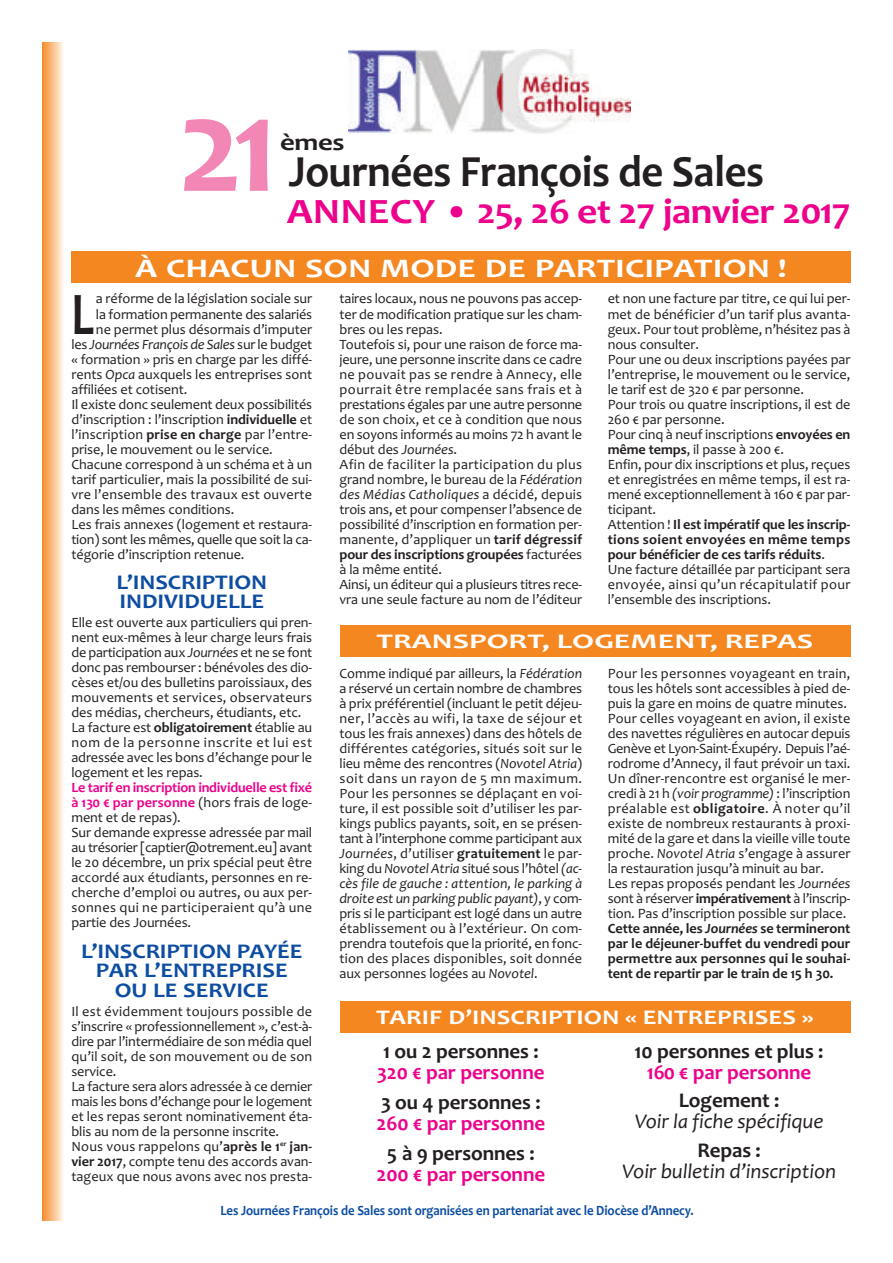
<style>
.page{position:relative;width:893px;height:1263px;background:#fff}
.page>*{position:absolute;margin:0;border:0;box-sizing:border-box;transform-origin:0 0}
.t1{font:700 138px "Candara";color:#f287b6}
.t2{font:700 61.2px "Candara";color:#231f20;scale:.75 1}
.t3{font:700 45px "Candara";letter-spacing:-.01em;color:#231f20;scale:.95 1}
.t4{font:700 36px "Candara";letter-spacing:-.015em;color:#ed028c;scale:1.15 1}
.t5{font:700 27px "Candara";color:#fff;scale:1.3 1}
.t6{font:700 24px "Candara";color:#231f20;scale:1.2 1}
.t7{font:700 21px "Candara";letter-spacing:-.005em;color:#231f20}
.t8{font:700 21px/19.5px "Candara";letter-spacing:-.005em;color:#0d4da1;scale:1.15 1}
.t9{font:700 21px "Candara";letter-spacing:-.005em;color:#ed028c}
.t10{font:italic 21px "Candara";letter-spacing:-.005em;color:#231f20}
.t11{font:700 21px "Candara";color:#fff;scale:1.25 1}
.t12{font:700 21px "Candara";color:#fff;scale:1.5 1}
.t13{font:14.25px/15px "Candara";letter-spacing:-.005em;color:#231f20}
.t14{font:700 14.25px "Candara";letter-spacing:-.005em;color:#0d4da1;scale:.9 1}
.t15{font:italic 14.25px "Candara";letter-spacing:-.02em;color:#231f20}
.t16{font:14.25px "Candara";letter-spacing:.02em;color:#231f20}
.s1{font-style:italic}
.s2{font-weight:700}
.s3{font-style:normal}
.s4{font-weight:700;color:#ed028c}
.s5{font-weight:700;font-style:italic}
</style>
<div class="page">
<div style="left:71px;top:251px;width:779px;height:32px;background:#f58720"></div>
<div style="left:339px;top:1001px;width:511px;height:32px;background:#f58720"></div>
<div style="left:339px;top:625px;width:511px;height:32px;background:#f58720"></div>
<img style="left:43px;top:43px;width:20px;height:1177px">
<img style="left:348px;top:50px;width:282px;height:84px">
<h1 class="t1" style="left:177px;top:62px;width:103px">21</h1>
<h3 class="t6" style="left:280px;top:127px;width:55px">èmes</h3>
<h3 class="t3" style="left:289px;top:144px;width:502px">Journées François de Sales</h3>
<h3 class="t4" style="left:287px;top:190px;width:492px">ANNECY • 25, 26 et 27 janvier 2017</h3>
<h3 class="t5" style="left:135px;top:252px;width:503px">À CHACUN SON MODE DE PARTICIPATION !</h3>
<h2 class="t2" style="left:71px;top:277px;width:31px">L</h2>
<p class="t13" style="left:96px;top:291px;width:218px">a réforme de la législation sociale sur</p>
<p class="t13" style="left:339px;top:291px;width:244px">taires locaux, nous ne pouvons pas accep&shy;ter de modification pratique sur les cham&shy;bres ou les repas.<br>Toutefois si, pour une raison de force ma&shy;jeure, une personne inscrite dans ce cadre ne pouvait pas se rendre à Annecy, elle pourrait être remplacée sans frais et à prestations égales par une autre personne de son choix, et ce à condition que nous en soyons informés au moins 72 h avant le début des <span class="s1">Journées</span>.<br>Afin de faciliter la participation du plus grand nombre, le bureau de la <span class="s1">Fédération des Médias Catholiques</span> a décidé, depuis trois ans, et pour compenser l’absence de possibilité d’inscription en formation per&shy;manente, d’appliquer un <span class="s2">tarif dégressif pour des inscriptions groupées</span> facturées à la même entité.<br>Ainsi, un éditeur qui a plusieurs titres rece&shy;vra une seule facture au nom de l’éditeur</p>
<p class="t13" style="left:608px;top:291px;width:244px">et non une facture par titre, ce qui lui per&shy;met de bénéficier d’un tarif plus avanta&shy;geux. Pour tout problème, n’hésitez pas à nous consulter.<br>Pour une ou deux inscriptions payées par l’entreprise, le mouvement ou le service, le tarif est de 320 € par personne.<br>Pour trois ou quatre inscriptions, il est de 260 € par personne.<br>Pour cinq à neuf inscriptions <span class="s2">envoyées en même temps</span>, il passe à 200 €.<br>Enfin, pour dix inscriptions et plus, reçues et enregistrées en même temps, il est ra&shy;mené exceptionnellement à 160 € par par&shy;ticipant.<br>Attention ! <span class="s2">Il est impératif que les inscrip&shy;tions soient envoyées en même temps pour bénéficier de ces tarifs réduits</span>.<br>Une facture détaillée par participant sera envoyée, ainsi qu’un récapitulatif pour l’ensemble des inscriptions.</p>
<p class="t13" style="left:96px;top:306px;width:218px">la formation permanente des salariés</p>
<p class="t13" style="left:96px;top:321px;width:218px">ne permet plus désormais d’imputer</p>
<p class="t15" style="left:71px;top:335px;width:242px"><span class="s3">les</span> Journées François de Sales <span class="s3">sur le budget</span></p>
<p class="t13" style="left:71px;top:351px;width:242px">« formation » pris en charge par les diffé-</p>
<p class="t13" style="left:71px;top:366px;width:242px">rents <span class="s1">Opca</span> auxquels les entreprises sont</p>
<p class="t13" style="left:71px;top:381px;width:117px">affiliées et cotisent.</p>
<p class="t13" style="left:71px;top:396px;width:242px">Il existe donc seulement deux possibilités</p>
<p class="t13" style="left:71px;top:411px;width:242px">d’inscription : l’inscription <span class="s2">individuelle</span> et</p>
<p class="t13" style="left:71px;top:426px;width:242px">l’inscription <span class="s2">prise en charge</span> par l’entre-</p>
<p class="t13" style="left:71px;top:441px;width:203px">prise, le mouvement ou le service.</p>
<p class="t13" style="left:71px;top:456px;width:242px">Chacune correspond à un schéma et à un</p>
<p class="t13" style="left:71px;top:471px;width:242px">tarif particulier, mais la possibilité de sui-</p>
<p class="t16" style="left:71px;top:485px;width:242px">vre l’ensemble des travaux est ouverte</p>
<p class="t13" style="left:71px;top:501px;width:164px">dans les mêmes conditions.</p>
<p class="t13" style="left:71px;top:516px;width:242px">Les frais annexes (logement et restaura-</p>
<p class="t13" style="left:71px;top:531px;width:242px">tion) sont les mêmes, quelle que soit la ca-</p>
<p class="t13" style="left:71px;top:546px;width:175px">tégorie d’inscription retenue.</p>
<h3 class="t8" style="left:116px;top:572px;width:133px">L’INSCRIPTION<br>INDIVIDUELLE</h3>
<p class="t13" style="left:71px;top:615px;width:242px">Elle est ouverte aux particuliers qui pren&shy;nent eux-mêmes à leur charge leurs frais de participation aux <span class="s1">Journées</span> et ne se font donc pas rembourser : bénévoles des dio&shy;cèses et/ou des bulletins paroissiaux, des mouvements et services, observateurs des médias, chercheurs, étudiants, etc.<br>La facture est <span class="s2">obligatoirement</span> établie au nom de la personne inscrite et lui est adressée avec les bons d’échange pour le logement et les repas.</p>
<p class="t13" style="left:71px;top:780px;width:242px"><span class="s4">Le tarif en inscription individuelle est fixé à 130 € par personne</span> (hors frais de loge&shy;ment et de repas).<br>Sur demande expresse adressée par mail au trésorier [captier@otrement.eu] avant le 20 décembre, un prix spécial peut être accordé aux étudiants, personnes en re&shy;cherche d’emploi ou autres, ou aux per&shy;sonnes qui ne participeraient qu’à une partie des Journées.</p>
<h3 class="t8" style="left:81px;top:940px;width:194px;text-align:center">L’INSCRIPTION PAYÉE<br>PAR L’ENTREPRISE<br>OU LE SERVICE</h3>
<p class="t13" style="left:71px;top:1003px;width:242px">Il est évidemment toujours possible de s’inscrire « professionnellement », c’est-à&shy;dire par l’intermédiaire de son média quel qu’il soit, de son mouvement ou de son service.<br>La facture sera alors adressée à ce dernier mais les bons d’échange pour le logement et les repas seront nominativement éta&shy;blis au nom de la personne inscrite.<br>Nous vous rappelons qu’<span class="s2">après le 1</span><sup>er</sup> <span class="s2">jan&shy;vier 2017</span>, compte tenu des accords avan&shy;tageux que nous avons avec nos presta-</p>
<p class="t14" style="left:220px;top:1201px;width:527px">Les Journées François de Sales sont organisées en partenariat avec le Diocèse d’Annecy.</p>
<h3 class="t12" style="left:377px;top:629px;width:293px">TRANSPORT, LOGEMENT, REPAS</h3>
<p class="t13" style="left:339px;top:665px;width:244px;text-align:justify">Comme indiqué par ailleurs, la <span class="s1">Fédération </span>a réservé un certain nombre de chambres à prix préférentiel (incluant le petit déjeu&shy;ner, l’accès au wifi, la taxe de séjour et tous les frais annexes) dans des hôtels de différentes catégories, situés soit sur le lieu même des rencontres (<span class="s1">Novotel Atria</span>) soit dans un rayon de 5 mn maximum.<br>Pour les personnes se déplaçant en voi&shy;ture, il est possible soit d’utiliser les par&shy;kings publics payants, soit, en se présen&shy;tant à l’interphone comme participant aux <span class="s1">Journées</span>, d’utiliser <span class="s2">gratuitement</span> le par&shy;king du <span class="s1">Novotel Atria</span> situé sous l’hôtel <span class="s1">(ac&shy;cès file de gauche : attention, le parking à droite est un parking public payant)</span>, y com&shy;pris si le participant est logé dans un autre établissement ou à l’extérieur. On com&shy;prendra toutefois que la priorité, en fonc&shy;tion des places disponibles, soit donnée aux personnes logées au <span class="s1">Novotel</span>.</p>
<p class="t13" style="left:608px;top:665px;width:244px">Pour les personnes voyageant en train, tous les hôtels sont accessibles à pied de&shy;puis la gare en moins de quatre minutes.<br>Pour celles voyageant en avion, il existe des navettes régulières en autocar depuis Genève et Lyon-Saint-Éxupéry. Depuis l’aé&shy;rodrome d’Annecy, il faut prévoir un taxi.<br>Un dîner-rencontre est organisé le mer&shy;credi à 21 h <span class="s1">(voir programme)</span> : l’inscription préalable est <span class="s2">obligatoire</span>. À noter qu’il existe de nombreux restaurants à proxi&shy;mité de la gare et dans la vieille ville toute proche. <span class="s1">Novotel Atria</span> s’engage à assurer la restauration jusqu’à minuit au bar.<br>Les repas proposés pendant les <span class="s1">Journées </span>sont à réserver <span class="s2">impérativement</span> à l’inscrip&shy;tion. Pas d’inscription possible sur place.<br><span class="s2">Cette année, les</span> <span class="s5">Journées</span> <span class="s2">se termineront par le déjeuner-buffet du vendredi pour permettre aux personnes qui le souhai&shy;tent de repartir par le train de 15 h 30.</span></p>
<h3 class="t11" style="left:376px;top:1005px;width:352px">TARIF D’INSCRIPTION « ENTREPRISES »</h3>
<h3 class="t7" style="left:635px;top:1038px;width:190px">10 personnes et plus :</h3>
<h3 class="t9" style="left:647px;top:1059px;width:166px">160 € par personne</h3>
<h3 class="t7" style="left:679px;top:1088px;width:102px">Logement :</h3>
<h3 class="t10" style="left:635px;top:1109px;width:190px">Voir la fiche spécifique</h3>
<h3 class="t7" style="left:697px;top:1137px;width:65px">Repas :</h3>
<h3 class="t10" style="left:622px;top:1158px;width:215px">Voir bulletin d’inscription</h3>
<h3 class="t7" style="left:383px;top:1038px;width:157px">1 ou 2 personnes :</h3>
<h3 class="t9" style="left:377px;top:1059px;width:169px">320 € par personne</h3>
<h3 class="t7" style="left:381px;top:1089px;width:161px">3 ou 4 personnes :</h3>
<h3 class="t9" style="left:377px;top:1110px;width:170px">260 € par personne</h3>
<h3 class="t7" style="left:387px;top:1140px;width:149px">5 à 9 personnes :</h3>
<h3 class="t9" style="left:376px;top:1161px;width:170px">200 € par personne</h3>
</div>
